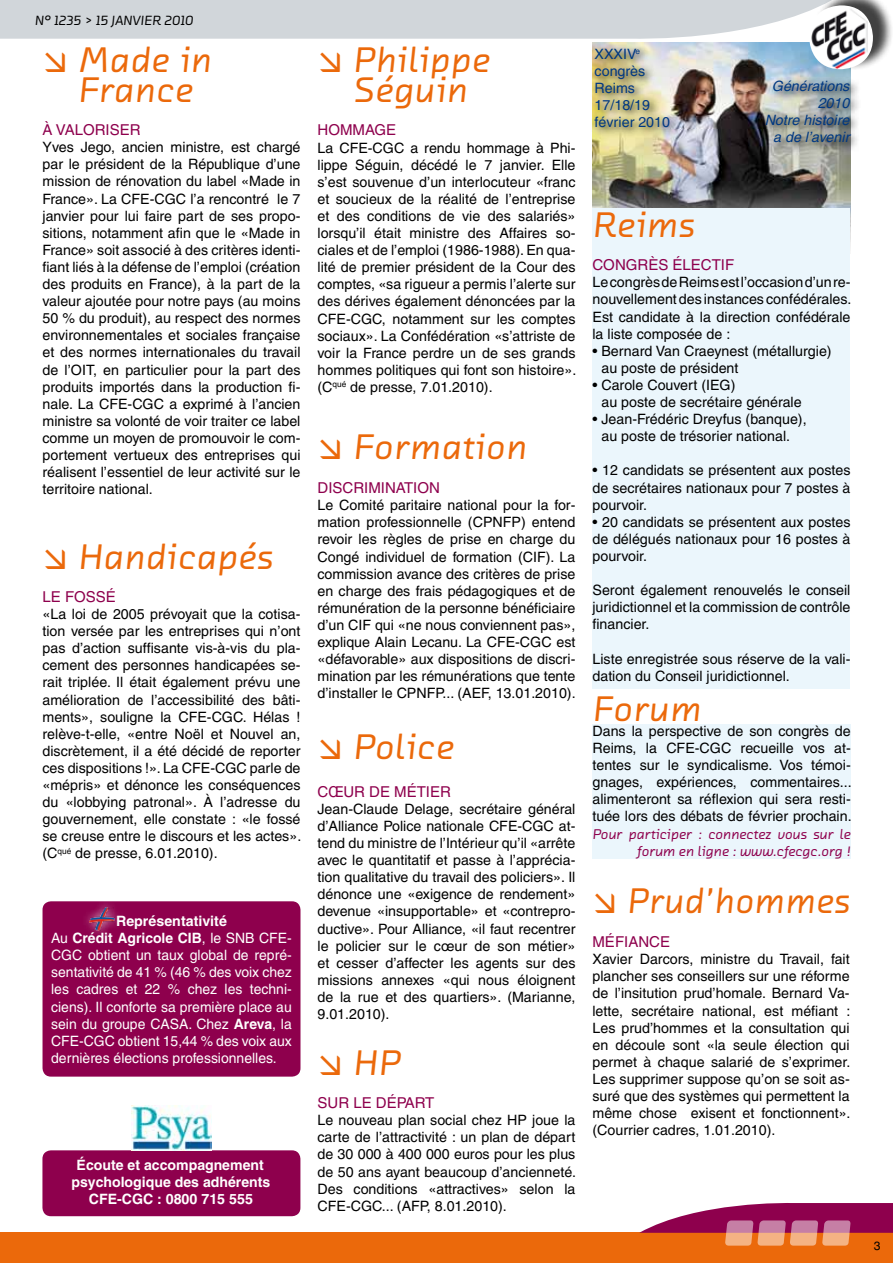
<style>
.page{position:relative;width:893px;height:1263px;background:#fff}
.page>*{position:absolute;margin:0;border:0;box-sizing:border-box;transform-origin:0 0}
.t1{font:36px/30px "Chambers Sans OT Med Ita";letter-spacing:.02em;color:#eb690b;text-align:center}
.t2{font:15px "Helvetica";color:#8e004d}
.t3{font:14.25px/17.1px "Helvetica";color:#000;text-align:justify}
.t4{font:14.25px/17.1px "Helvetica";color:#fff}
.t5{font:700 14.25px/17.1px "Helvetica";color:#fff;text-align:center}
.t6{font:14.25px/17.1px "Chambers Sans OT Med Ita";color:#8e004d;text-align:right}
.t7{font:italic 14.25px/17.1px "Helvetica";color:#003882;text-align:right}
.t8{font:14.25px/17.1px "Helvetica";color:#003882}
.t9{font:13.5px "Chambers Sans OT Med Ita";color:#000}
.t10{font:12px "Helvetica";color:#000}
.s1{font-weight:700}
</style>
<div class="page">
<img style="left:592px;top:43px;width:258px;height:165px">
<div style="left:0;top:1233px;width:893px;height:30px;background:#eb690b"></div>
<svg style="left:639px;top:1203px;width:254px;height:42px"></svg>
<div style="left:0;top:0;width:814px;height:39px;background:#d1d6da"></div>
<div style="left:814px;top:0;width:79px;height:70px;background:#000;opacity:.75"></div>
<img style="left:809px;top:5px;width:64px;height:64px">
<img style="left:592px;top:43px;width:88px;height:95px">
<svg style="left:761px;top:75px;width:98px;height:77px;background:#a2a7a4"></svg>
<div style="left:592px;top:725px;width:259px;height:134px;background:#ebf6fc"></div>
<div style="left:43px;top:901px;width:257px;height:175px;background:#8e004d;border-radius:9px"></div>
<div style="left:80px;top:897px;width:43px;height:41px;background:#fff;opacity:.75"></div>
<img style="left:90px;top:907px;width:25px;height:24px">
<div style="left:592px;top:208px;width:258px;height:480px;background:#ebf6fc"></div>
<div style="left:42px;top:1150px;width:258px;height:66px;background:#8e004d;border-radius:9px"></div>
<img style="left:131px;top:1106px;width:81px;height:44px">
<p class="t9" style="left:35px;top:12px;width:160px">N° 1235 &gt; 15 janvier 2010</p>
<h1 class="t1" style="left:43px;top:44px;width:170px">↘ Made in<br>France</h1>
<p class="t2" style="left:43px;top:121px;width:63px">À valoriser</p>
<p class="t3" style="left:43px;top:139px;width:259px">Yves Jego, ancien ministre, est chargé par le président de la République d’une mission de rénovation du label «Made in France». La CFE-CGC l’a rencontré le 7 janvier pour lui faire part de ses propo&shy;sitions, notamment afin que le «Made in France» soit associé à des critères identi&shy;fiant liés à la défense de l’emploi (création des produits en France), à la part de la valeur ajoutée pour notre pays (au moins 50 % du produit), au respect des normes environnementales et sociales française et des normes internationales du travail de l’OIT, en particulier pour la part des produits importés dans la production fi&shy;nale. La CFE-CGC a exprimé à l’ancien ministre sa volonté de voir traiter ce label comme un moyen de promouvoir le com&shy;portement vertueux des entreprises qui réalisent l’essentiel de leur activité sur le territoire national.</p>
<h1 class="t1" style="left:43px;top:540px;width:232px">↘ Handicapés</h1>
<p class="t2" style="left:43px;top:588px;width:54px">Le fossé</p>
<p class="t3" style="left:43px;top:605px;width:260px">«La loi de 2005 prévoyait que la cotisa&shy;tion versée par les entreprises qui n’ont pas d’action suffisante vis-à-vis du pla&shy;cement des personnes handicapées se&shy;rait triplée. Il était également prévu une amélioration de l’accessibilité des bâti&shy;ments», souligne la CFE-CGC. Hélas ! relève-t-elle, «entre Noël et Nouvel an, discrètement, il a été décidé de reporter ces dispositions !». La CFE-CGC parle de «mépris» et dénonce les conséquences du «lobbying patronal». À l’adresse du gouvernement, elle constate : «le fossé se creuse entre le discours et les actes». (C<sup>qué</sup> de presse, 6.01.2010).</p>
<p class="t4" style="left:51px;top:912px;width:242px;text-indent:65px"><span class="s1">Représentativité<br></span>Au <span class="s1">Crédit Agricole CIB</span>, le SNB CFE-CGC obtient un taux global de repré&shy;sentativité de 41 % (46 % des voix chez les cadres et 22 % chez les techni&shy;ciens). Il conforte sa première place au sein du groupe CASA. Chez <span class="s1">Areva</span>, la CFE-CGC obtient 15,44 % des voix aux dernières élections professionnelles.</p>
<p class="t5" style="left:71px;top:1156px;width:200px">Écoute et accompagnement psychologique des adhérents<br>CFE-CGC : 0800 715 555</p>
<h1 class="t1" style="left:317px;top:44px;width:174px">↘ Philippe<br>Séguin</h1>
<p class="t2" style="left:317px;top:121px;width:69px">Hommage</p>
<p class="t3" style="left:317px;top:139px;width:260px">La CFE-CGC a rendu hommage à Phi&shy;lippe Séguin, décédé le 7 janvier. Elle s’est souvenue d’un interlocuteur «franc et soucieux de la réalité de l’entreprise et des conditions de vie des salariés» lorsqu’il était ministre des Affaires so&shy;ciales et de l’emploi (1986-1988). En qua&shy;lité de premier président de la Cour des comptes, «sa rigueur a permis l’alerte sur des dérives également dénoncées par la CFE-CGC, notamment sur les comptes sociaux». La Confédération «s’attriste de voir la France perdre un de ses grands hommes politiques qui font son histoire». (C<sup>qué</sup> de presse, 7.01.2010).</p>
<h1 class="t1" style="left:317px;top:431px;width:210px">↘ Formation</h1>
<p class="t2" style="left:317px;top:479px;width:20px">Discrimin</p>
<p class="t2" style="left:396px;top:479px;width:43px">ation</p>
<p class="t3" style="left:317px;top:497px;width:260px">Le Comité paritaire national pour la for&shy;mation professionnelle (CPNFP) entend revoir les règles de prise en charge du Congé individuel de formation (CIF). La commission avance des critères de prise en charge des frais pédagogiques et de rémunération de la personne bénéficiaire d’un CIF qui «ne nous conviennent pas», explique Alain Lecanu. La CFE-CGC est «défavorable» aux dispositions de discri&shy;mination par les rémunérations que tente d’installer le CPNFP... (AEF, 13.01.2010).</p>
<h1 class="t1" style="left:317px;top:730px;width:138px">↘ Police</h1>
<p class="t2" style="left:317px;top:783px;width:118px">Cœur de métier</p>
<p class="t3" style="left:317px;top:800px;width:259px">Jean-Claude Delage, secrétaire général d’Alliance Police nationale CFE-CGC at&shy;tend du ministre de l’Intérieur qu’il «arrête avec le quantitatif et passe à l’apprécia&shy;tion qualitative du travail des policiers». Il dénonce une «exigence de rendement» devenue «insupportable» et «contrepro&shy;ductive». Pour Alliance, «il faut recentrer le policier sur le cœur de son métier» et cesser d’affecter les agents sur des missions annexes «qui nous éloignent de la rue et des quartiers». (Marianne, 9.01.2010).</p>
<h1 class="t1" style="left:317px;top:1046px;width:84px">↘ HP</h1>
<p class="t2" style="left:317px;top:1094px;width:69px">Sur le dép</p>
<p class="t2" style="left:405px;top:1094px;width:31px">art</p>
<p class="t3" style="left:317px;top:1111px;width:260px">Le nouveau plan social chez HP joue la carte de l’attractivité : un plan de départ de 30 000 à 400 000 euros pour les plus de 50 ans ayant beaucoup d’ancienneté.<br>Des conditions «attractives» selon la CFE-CGC... (AFP, 8.01.2010).</p>
<p class="t8" style="left:595px;top:45px;width:77px">XXXIV<sup>e </sup>congrès<br>Reims<br>17/18/19 février 2010</p>
<p class="t7" style="left:765px;top:78px;width:86px">Générations<br>2010<br>Notre histoire a de l’avenir</p>
<h1 class="t1" style="left:592px;top:209px;width:104px">Reims</h1>
<p class="t2" style="left:592px;top:256px;width:35px">Congr</p>
<p class="t2" style="left:648px;top:256px;width:35px">ès élec</p>
<p class="t2" style="left:712px;top:256px;width:16px">tif</p>
<p class="t3" style="left:592px;top:274px;width:260px">Le congrès de Reims est l’occasion d’un re&shy;nouvellement des instances confédérales.<br>Est candidate à la direction confédérale la liste composée de :</p>
<p class="t3" style="left:601px;top:342px;width:232px;text-indent:-9px">• Bernard Van Craeynest (métallurgie) au poste de président</p>
<p class="t3" style="left:601px;top:376px;width:202px;text-indent:-9px">• Carole Couvert (IEG)<br>au poste de secrétaire générale</p>
<p class="t3" style="left:592px;top:410px;width:216px;text-align:center">• Jean-Frédéric Dreyfus (banque), au poste de trésorier national.</p>
<p class="t3" style="left:592px;top:462px;width:259px">• 12 candidats se présentent aux postes de secrétaires nationaux pour 7 postes à pourvoir.</p>
<p class="t3" style="left:592px;top:513px;width:259px">• 20 candidats se présentent aux postes de délégués nationaux pour 16 postes à pourvoir.</p>
<p class="t3" style="left:592px;top:581px;width:259px">Seront également renouvelés le conseil juridictionnel et la commission de contrôle financier.</p>
<p class="t3" style="left:592px;top:650px;width:259px">Liste enregistrée sous réserve de la vali&shy;dation du Conseil juridictionnel.</p>
<h1 class="t1" style="left:592px;top:693px;width:110px">Forum</h1>
<p class="t3" style="left:592px;top:722px;width:261px">Dans la perspective de son congrès de Reims, la CFE-CGC recueille vos at&shy;tentes sur le syndicalisme. Vos témoi&shy;gnages, expériences, commentaires... alimenteront sa réflexion qui sera resti&shy;tuée lors des débats de février prochain.</p>
<p class="t6" style="left:592px;top:825px;width:260px">Pour participer : connectez vous sur le forum en ligne : www.cfecgc.org !</p>
<h1 class="t1" style="left:592px;top:885px;width:258px">↘ Prud’hommes</h1>
<p class="t2" style="left:592px;top:933px;width:57px">Méfiance</p>
<p class="t3" style="left:592px;top:950px;width:260px">Xavier Darcors, ministre du Travail, fait plancher ses conseillers sur une réforme de l’insitution prud’homale. Bernard Va&shy;lette, secrétaire national, est méfiant :<br>Les prud’hommes et la consultation qui en découle sont «la seule élection qui permet à chaque salarié de s’exprimer.<br>Les supprimer suppose qu’on se soit as&shy;suré que des systèmes qui permettent la même chose exisent et fonctionnent». (Courrier cadres, 1.01.2010).</p>
<p class="t10" style="left:874px;top:1238px;width:8px">3</p>
</div>
